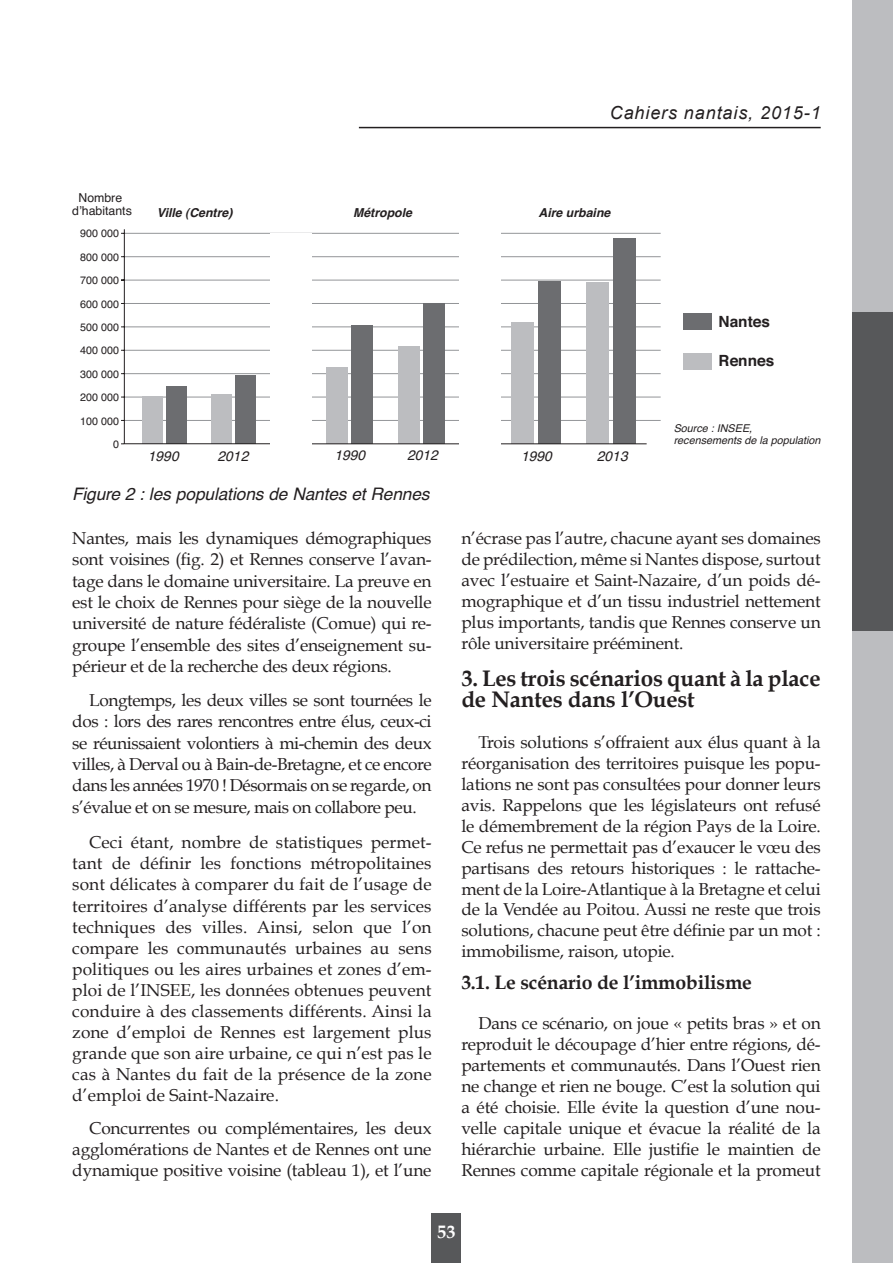
<style>
.page{position:relative;width:893px;height:1263px;background:#fff}
.page>*{position:absolute;margin:0;border:0;box-sizing:border-box;transform-origin:0 0}
.t1{font:700 22.5px/20.9px "Book Antiqua";letter-spacing:-.01em;color:#231f20}
.t2{font:700 19.5px "Book Antiqua";letter-spacing:-.01em;color:#231f20}
.t3{font:italic 18px "Arial";letter-spacing:.05em;color:#231f20}
.t4{font:700 18px "Book Antiqua";color:#fff}
.t5{font:17.25px/21px "Book Antiqua";letter-spacing:-.01em;color:#231f20;text-align:justify}
.t6{font:italic 17.25px "Helvetica";letter-spacing:-.005em;color:#231f20}
.t7{font:700 15.45px "Helvetica";color:#231f20}
.t8{font:italic 13.8px "Helvetica";color:#231f20}
.t9{font:italic 700 12.3px "Helvetica";color:#231f20}
.t10{font:12.3px/13.2px "Helvetica";color:#231f20;text-align:center}
.t11{font:10.8px "Helvetica";color:#231f20}
.t12{font:italic 10.8px/11.4px "Helvetica";color:#231f20}
</style>
<div class="page">
<hr style="left:359px;top:127px;width:462px;height:1px;background:#231f20">
<div style="left:853px;top:0;width:40px;height:312px;background:#bcbdc0"></div>
<div style="left:853px;top:312px;width:40px;height:319px;background:#57585a"></div>
<div style="left:853px;top:631px;width:40px;height:319px;background:#bcbdc0"></div>
<div style="left:853px;top:950px;width:40px;height:313px;background:#bcbdc0"></div>
<div style="left:432px;top:1214px;width:29px;height:49px;background:#57585a"></div>
<hr style="left:124px;top:420px;width:537px;height:1px;background:#939598">
<hr style="left:124px;top:397px;width:537px;height:1px;background:#939598">
<hr style="left:124px;top:373px;width:537px;height:1px;background:#939598">
<hr style="left:124px;top:350px;width:537px;height:1px;background:#939598">
<hr style="left:124px;top:327px;width:537px;height:1px;background:#939598">
<hr style="left:124px;top:303px;width:537px;height:1px;background:#939598">
<hr style="left:124px;top:280px;width:537px;height:1px;background:#939598">
<hr style="left:124px;top:256px;width:537px;height:1px;background:#939598">
<hr style="left:124px;top:233px;width:537px;height:1px;background:#939598">
<hr style="left:124px;top:229px;width:1px;height:215px;background:#231f20">
<div style="left:424px;top:303px;width:21px;height:141px;background:#6c6d70"></div>
<div style="left:398px;top:346px;width:22px;height:98px;background:#bcbdc0"></div>
<div style="left:352px;top:326px;width:21px;height:118px;background:#6c6d70"></div>
<div style="left:326px;top:367px;width:22px;height:77px;background:#bcbdc0"></div>
<hr style="left:312px;top:443px;width:147px;height:1px;background:#231f20">
<div style="left:683px;top:313px;width:29px;height:17px;background:#6c6d70"></div>
<div style="left:683px;top:353px;width:29px;height:17px;background:#bcbdc0"></div>
<div style="left:235px;top:375px;width:20px;height:69px;background:#6c6d70"></div>
<div style="left:212px;top:394px;width:20px;height:50px;background:#bcbdc0"></div>
<div style="left:166px;top:386px;width:20px;height:58px;background:#6c6d70"></div>
<div style="left:142px;top:397px;width:20px;height:47px;background:#bcbdc0"></div>
<hr style="left:124px;top:443px;width:146px;height:1px;background:#231f20">
<div style="left:613px;top:238px;width:23px;height:206px;background:#6c6d70"></div>
<div style="left:586px;top:283px;width:23px;height:161px;background:#bcbdc0"></div>
<div style="left:538px;top:282px;width:23px;height:162px;background:#6c6d70"></div>
<div style="left:511px;top:322px;width:23px;height:122px;background:#bcbdc0"></div>
<hr style="left:500px;top:443px;width:147px;height:1px;background:#231f20">
<div style="left:270px;top:233px;width:42px;height:213px;background:#fff"></div>
<div style="left:459px;top:232px;width:42px;height:213px;background:#fff"></div>
<p class="t3" style="left:610px;top:101px;width:212px">Cahiers nantais, 2015-1</p>
<p class="t10" style="left:72px;top:191px;width:61px">Nombre d’habitants</p>
<p class="t11" style="left:80px;top:225px;width:40px">900 000</p>
<p class="t11" style="left:80px;top:248px;width:40px">800 000</p>
<p class="t11" style="left:80px;top:272px;width:40px">700 000</p>
<p class="t11" style="left:80px;top:295px;width:40px">600 000</p>
<p class="t11" style="left:80px;top:319px;width:40px">500 000</p>
<p class="t11" style="left:80px;top:342px;width:40px">400 000</p>
<p class="t11" style="left:80px;top:366px;width:40px">300 000</p>
<p class="t11" style="left:80px;top:389px;width:40px">200 000</p>
<p class="t11" style="left:80px;top:412px;width:40px">100 000</p>
<p class="t11" style="left:113px;top:436px;width:7px">0</p>
<p class="t9" style="left:157px;top:202px;width:77px">Ville (Centre)</p>
<p class="t9" style="left:353px;top:202px;width:60px">Métropole</p>
<p class="t9" style="left:538px;top:202px;width:73px">Aire urbaine</p>
<p class="t8" style="left:148px;top:445px;width:32px">1990</p>
<p class="t8" style="left:218px;top:445px;width:32px">2012</p>
<p class="t8" style="left:334px;top:444px;width:32px">1990</p>
<p class="t8" style="left:407px;top:444px;width:32px">2012</p>
<p class="t8" style="left:521px;top:445px;width:32px">1990</p>
<p class="t8" style="left:597px;top:445px;width:32px">2013</p>
<p class="t7" style="left:719px;top:309px;width:53px">Nantes</p>
<p class="t7" style="left:719px;top:348px;width:57px">Rennes</p>
<p class="t12" style="left:674px;top:423px;width:148px">Source : INSEE, recensements de la population</p>
<p class="t6" style="left:72px;top:480px;width:359px">Figure 2 : les populations de Nantes et Rennes</p>
<p class="t5" style="left:72px;top:528px;width:361px">Nantes, mais les dynamiques démographiques sont voisines (fig. 2) et Rennes conserve l’avan&shy;tage dans le domaine universitaire. La preuve en est le choix de Rennes pour siège de la nouvelle université de nature fédéraliste (Comue) qui re&shy;groupe l’ensemble des sites d’enseignement su&shy;périeur et de la recherche des deux régions.</p>
<p class="t5" style="left:72px;top:689px;width:361px;text-indent:17px">Longtemps, les deux villes se sont tournées le dos : lors des rares rencontres entre élus, ceux-ci se réunissaient volontiers à mi-chemin des deux villes, à Derval ou à Bain-de-Bretagne, et ce encore dans les années 1970 ! Désormais on se regarde, on s’évalue et on se mesure, mais on collabore peu.</p>
<p class="t5" style="left:72px;top:831px;width:361px;text-indent:17px">Ceci étant, nombre de statistiques permet&shy;tant de définir les fonctions métropolitaines sont délicates à comparer du fait de l’usage de territoires d’analyse différents par les services techniques des villes. Ainsi, selon que l’on compare les communautés urbaines au sens politiques ou les aires urbaines et zones d’em&shy;ploi de l’INSEE, les données obtenues peuvent conduire à des classements différents. Ainsi la zone d’emploi de Rennes est largement plus grande que son aire urbaine, ce qui n’est pas le cas à Nantes du fait de la présence de la zone d’emploi de Saint-Nazaire.</p>
<p class="t5" style="left:72px;top:1118px;width:361px;text-indent:17px">Concurrentes ou complémentaires, les deux agglomérations de Nantes et de Rennes ont une dynamique positive voisine (tableau 1), et l’une</p>
<p class="t5" style="left:461px;top:528px;width:361px">n’écrase pas l’autre, chacune ayant ses domaines de prédilection, même si Nantes dispose, surtout avec l’estuaire et Saint-Nazaire, d’un poids dé&shy;mographique et d’un tissu industriel nettement plus importants, tandis que Rennes conserve un rôle universitaire prééminent.</p>
<h1 class="t1" style="left:461px;top:668px;width:361px">3. Les trois scénarios quant à la place de Nantes dans l’Ouest</h1>
<p class="t5" style="left:461px;top:731px;width:361px;text-indent:17px">Trois solutions s’offraient aux élus quant à la réorganisation des territoires puisque les popu&shy;lations ne sont pas consultées pour donner leurs avis. Rappelons que les législateurs ont refusé le démembrement de la région Pays de la Loire.<br>Ce refus ne permettait pas d’exaucer le vœu des partisans des retours historiques : le rattache&shy;ment de la Loire-Atlantique à la Bretagne et celui de la Vendée au Poitou. Aussi ne reste que trois solutions, chacune peut être définie par un mot : immobilisme, raison, utopie.</p>
<p class="t2" style="left:461px;top:971px;width:292px">3.1. Le scénario de l’immobilisme</p>
<p class="t5" style="left:461px;top:1013px;width:361px;text-indent:17px">Dans ce scénario, on joue « petits bras » et on reproduit le découpage d’hier entre régions, dé&shy;partements et communautés. Dans l’Ouest rien ne change et rien ne bouge. C’est la solution qui a été choisie. Elle évite la question d’une nou&shy;velle capitale unique et évacue la réalité de la hiérarchie urbaine. Elle justifie le maintien de Rennes comme capitale régionale et la promeut</p>
<p class="t4" style="left:437px;top:1222px;width:19px">53</p>
</div>
